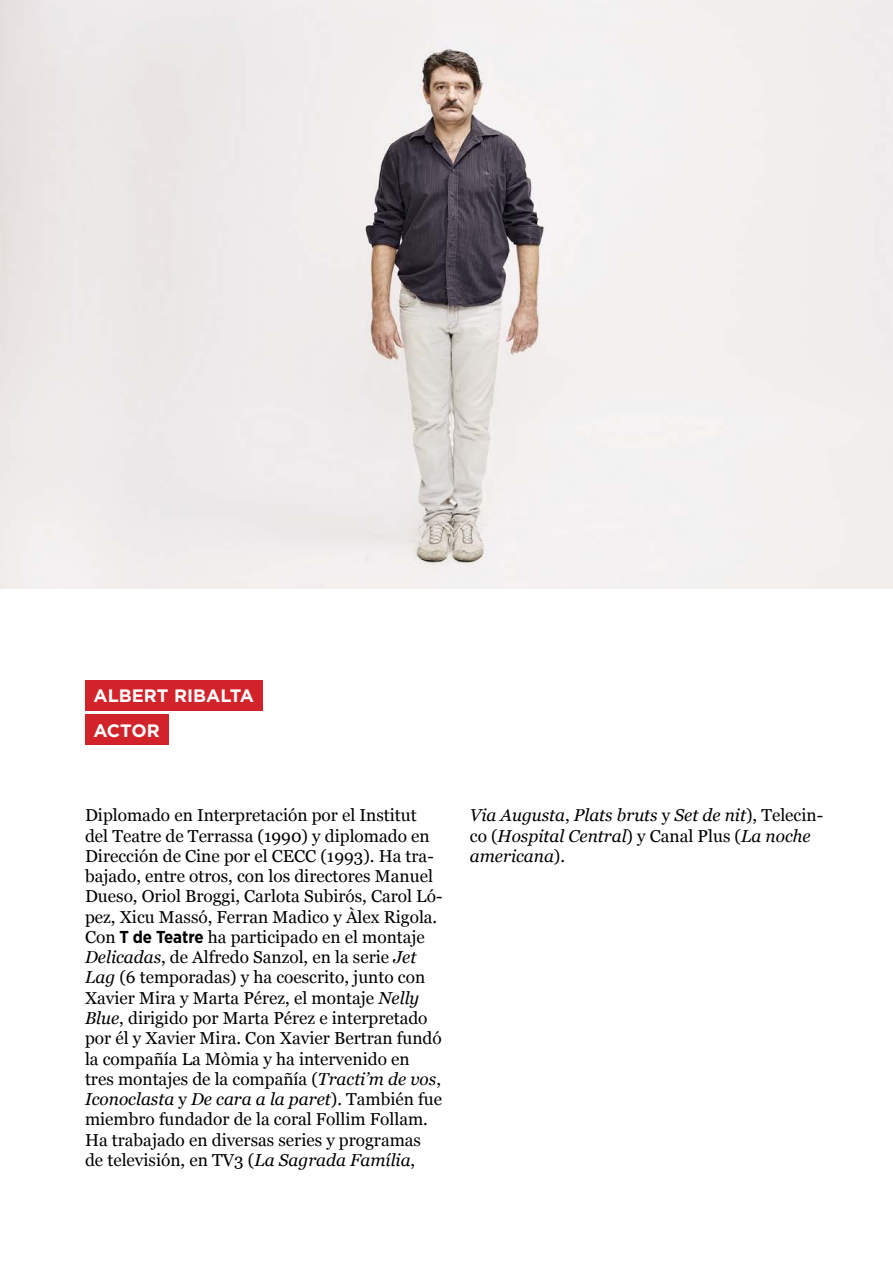
<style>
.page{position:relative;width:893px;height:1263px;background:#fff}
.page>*{position:absolute;margin:0;border:0;box-sizing:border-box;transform-origin:0 0}
.t1{font:700 18px "Gotham";color:#fff}
.t2{font:17.25px/20.2px "Georgia";color:#000}
.t3{font:italic 17.25px/20.2px "Georgia";color:#000}
.s1{font-family:"Gotham Narrow";font-weight:700}
.s2{font-style:italic}
.s3{font-style:normal}
</style>
<div class="page">
<div style="left:85px;top:715px;width:83px;height:30px;background:#d2232a"></div>
<div style="left:85px;top:680px;width:177px;height:30px;background:#d2232a"></div>
<img style="left:0;top:0;width:893px;height:589px">
<p class="t1" style="left:94px;top:685px;width:162px">ALBERT RIBALTA</p>
<p class="t1" style="left:94px;top:720px;width:68px">ACTOR</p>
<p class="t2" style="left:85px;top:806px;width:359px">Diplomado en Interpretación por el Institut del Teatre de Terrassa (1990) y diplomado en Dirección de Cine por el CECC (1993). Ha tra&shy;bajado, entre otros, con los directores Manuel Dueso, Oriol Broggi, Carlota Subirós, Carol Ló&shy;pez, Xicu Massó, Ferran Madico y Àlex Rigola.<br>Con <span class="s1">T de Teatre</span> ha participado en el montaje <span class="s2">Delicadas</span>, de Alfredo Sanzol, en la serie <span class="s2">Jet Lag</span> (6 temporadas) y ha coescrito, junto con Xavier Mira y Marta Pérez, el montaje <span class="s2">Nelly Blue</span>, dirigido por Marta Pérez e interpretado por él y Xavier Mira. Con Xavier Bertran fundó la compañía La Mòmia y ha intervenido en tres montajes de la compañía (<span class="s2">Tracti’m de vos</span>, <span class="s2">Iconoclasta</span> y <span class="s2">De cara a la paret</span>). También fue miembro fundador de la coral Follim Follam.<br>Ha trabajado en diversas series y programas de televisión, en TV3 (<span class="s2">La Sagrada Família</span>,</p>
<p class="t3" style="left:470px;top:805px;width:355px">Via Augusta<span class="s3">,</span> Plats bruts <span class="s3">y</span> Set de nit<span class="s3">), Telecin&shy;co (</span>Hospital Central<span class="s3">) y Canal Plus (</span>La noche americana<span class="s3">).</span></p>
</div>
